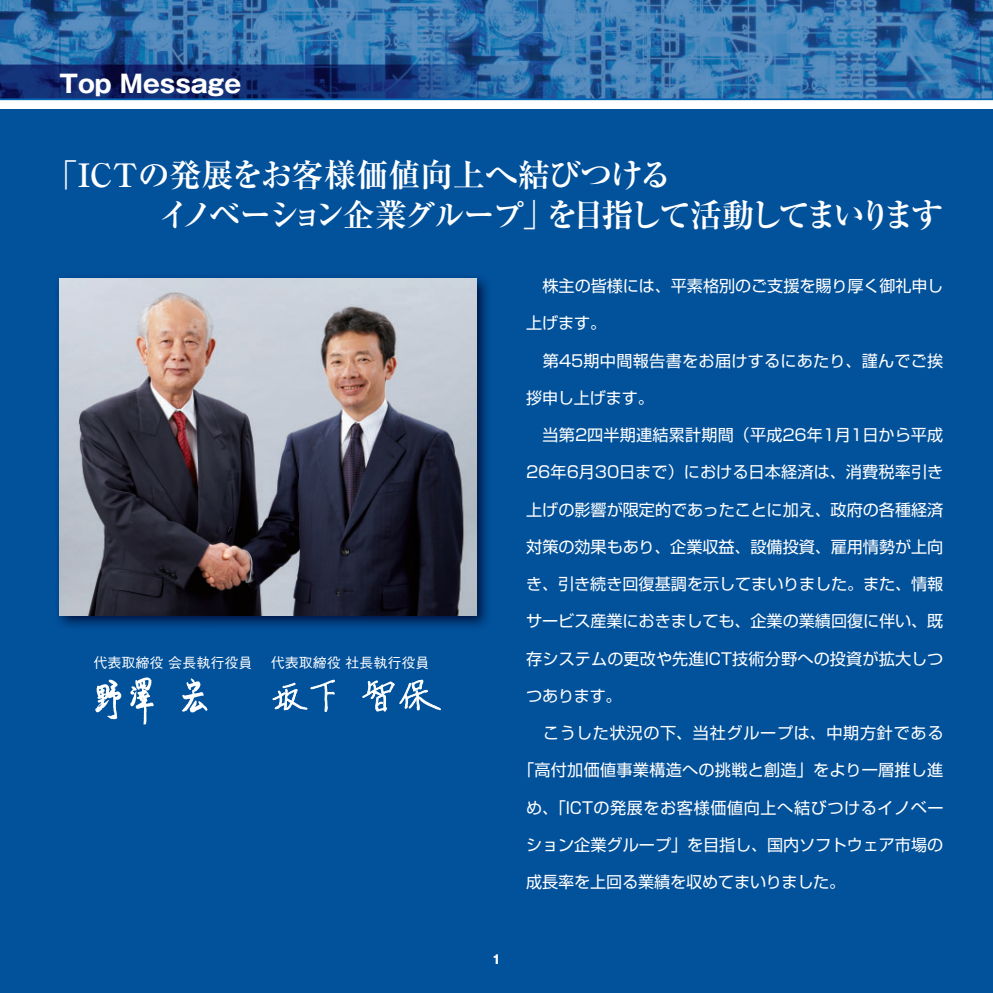
<style>
.page{position:relative;width:993px;height:993px;background:#fff}
.page>*{position:absolute;margin:0;border:0;box-sizing:border-box;transform-origin:0 0}
.t1{font:32.2px/39.7px "Ryumin Pr 5 Bold 90 pv RKSJ H";letter-spacing:-.085em;color:#fff}
.t2{font:24.5px "Gothic MB101 Pr 5 Bold 90 pv RKSJ H";color:#fff}
.t3{font:16.1px "Shin Go Pr 5 Regular 90 pv RKSJ H";color:#fff}
.t4{font:16.1px "Shin Go Pr 5 Regular 90 pv RKSJ H";letter-spacing:.035em;color:#fff}
.t5{font:16.1px "Shin Go Pr 5 Regular 90 pv RKSJ H";letter-spacing:.045em;color:#fff}
.t6{font:14px "Gothic BBB Pr 5 Medium 90 pv RKSJ H";color:#fff}
.t7{font:12.25px "Gothic MB101 Pr 5 Bold 90 pv RKSJ H";color:#fff}
</style>
<div class="page">
<div style="left:0;top:109px;width:992px;height:883px;background:#01519b"></div>
<img style="left:0;top:0;width:992px;height:98px">
<hr style="left:0;top:98px;width:992px;height:2px;background:#0166b3">
<img style="left:58px;top:277px;width:430px;height:350px">
<img style="left:60px;top:278px;width:416px;height:337px">
<svg style="left:272px;top:679px;width:169px;height:33px"></svg>
<svg style="left:95px;top:679px;width:26px;height:40px"></svg>
<svg style="left:182px;top:678px;width:25px;height:34px"></svg>
<svg style="left:130px;top:677px;width:23px;height:47px"></svg>
<h2 class="t2" style="left:60px;top:74px;width:183px">Top Message</h2>
<h1 class="t1" style="left:158px;top:160px;width:786px;text-indent:-112px">「ICTの発展をお客様価値向上へ結びつける<br>イノベーション企業グループ」を目指して活動してまいります</h1>
<p class="t6" style="left:94px;top:657px;width:160px">代表取締役 会長執行役員</p>
<p class="t6" style="left:271px;top:657px;width:160px">代表取締役 社長執行役員</p>
<p class="t7" style="left:491px;top:954px;width:11px">1</p>
<p class="t3" style="left:526px;top:280px;width:418px">　株主の皆様には、平素格別のご支援を賜り厚く御礼申し</p>
<p class="t3" style="left:526px;top:317px;width:81px">上げます。</p>
<p class="t3" style="left:526px;top:354px;width:418px">　第45期中間報告書をお届けするにあたり、謹んでご挨</p>
<p class="t3" style="left:526px;top:392px;width:129px">拶申し上げます。</p>
<p class="t3" style="left:526px;top:429px;width:418px">　当第2四半期連結累計期間（平成26年1月1日から平成</p>
<p class="t3" style="left:526px;top:466px;width:418px">26年6月30日まで）における日本経済は、消費税率引き</p>
<p class="t3" style="left:526px;top:503px;width:418px">上げの影響が限定的であったことに加え、政府の各種経済</p>
<p class="t3" style="left:526px;top:540px;width:418px">対策の効果もあり、企業収益、設備投資、雇用情勢が上向</p>
<p class="t3" style="left:526px;top:578px;width:418px">き、引き続き回復基調を示してまいりました。また、情報</p>
<p class="t3" style="left:526px;top:615px;width:418px">サービス産業におきましても、企業の業績回復に伴い、既</p>
<p class="t3" style="left:526px;top:652px;width:418px">存システムの更改や先進ICT技術分野への投資が拡大しつ</p>
<p class="t3" style="left:526px;top:689px;width:97px">つあります。</p>
<p class="t5" style="left:526px;top:726px;width:418px">　こうした状況の下、当社グループは、中期方針である</p>
<p class="t3" style="left:518px;top:764px;width:426px">「高付加価値事業構造への挑戦と創造」をより一層推し進</p>
<p class="t4" style="left:526px;top:801px;width:418px">め、「ICTの発展をお客様価値向上へ結びつけるイノベー</p>
<p class="t3" style="left:526px;top:838px;width:418px">ション企業グループ」を目指し、国内ソフトウェア市場の</p>
<p class="t3" style="left:526px;top:875px;width:320px">成長率を上回る業績を収めてまいりました。</p>
</div>
